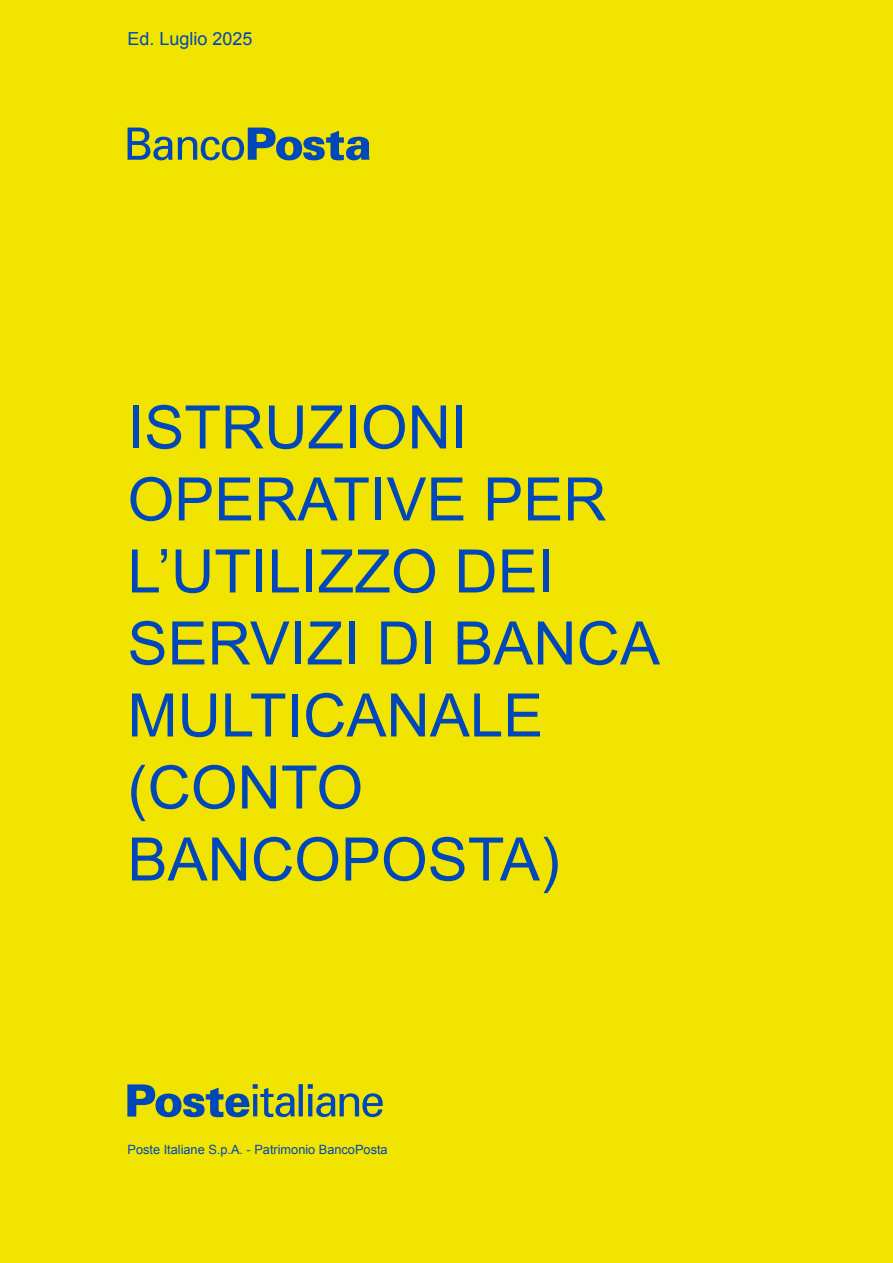
<style>
.page{position:relative;width:893px;height:1263px;background:#f1e400}
.page>*{position:absolute;margin:0;border:0;box-sizing:border-box;transform-origin:0 0}
._001_TITOLONE{font:60px/72px "Arial";color:#0047ba}
.t1{font:18px "Arial";color:#0047ba}
.t2{font:12.75px "Arial";color:#0047ba}
</style>
<div class="page">
<svg style="left:128px;top:128px;width:44px;height:32px"></svg>
<svg style="left:178px;top:128px;width:191px;height:32px"></svg>
<svg style="left:127px;top:1084px;width:256px;height:33px"></svg>
<p class="t1" style="left:128px;top:27px;width:127px">Ed. Luglio 2025</p>
<h1 class="_001_TITOLONE" style="left:128px;top:392px;width:534px">ISTRUZIONI<br>OPERATIVE PER<br>L’UTILIZZO DEI<br>SERVIZI DI BANCA<br>MULTICANALE (CONTO<br>BANCOPOSTA)</h1>
<p class="t2" style="left:128px;top:1141px;width:262px">Poste Italiane S.p.A. - Patrimonio BancoPosta</p>
</div>
